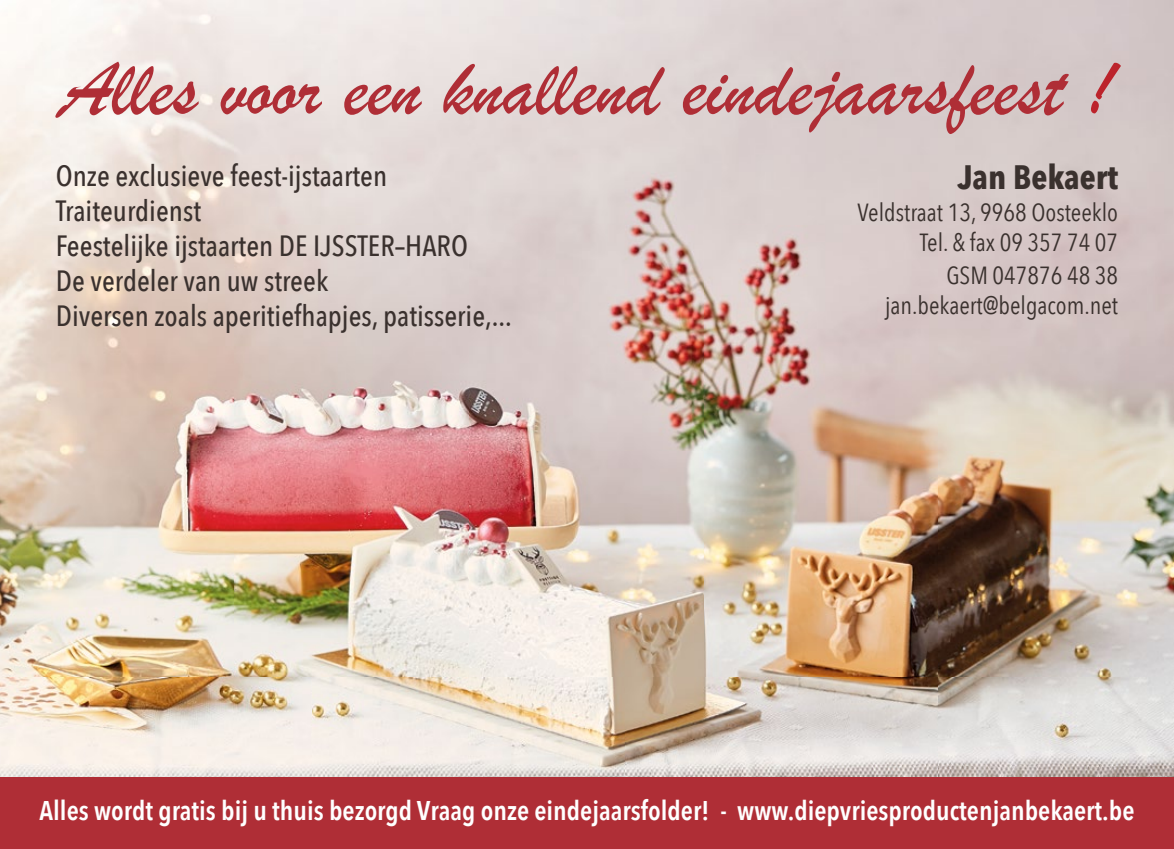
<style>
.page{position:relative;width:1174px;height:849px;background:#fff}
.page>*{position:absolute;margin:0;border:0;box-sizing:border-box;transform-origin:0 0}
.t1{font:81px "Brush Script";color:#af2e36}
.t2{font:700 33.75px "Avenir Next Condensed";color:#3a312e}
.t3{font:500 29.25px/35.1px "Avenir Next Condensed";color:#3a312e}
.t4{font:600 27px "Avenir Next Condensed";color:#fff}
.t5{font:24.75px/29.7px "Avenir Next Condensed";color:#3a312e;text-align:right}
.s1{color:#bc232b}
</style>
<div class="page">
<img style="left:0;top:0;width:1174px;height:777px">
<div style="left:0;top:777px;width:1174px;height:71px;background:#af2e36"></div>
<h1 class="t1" style="left:60px;top:35px;width:1054px">Alles voor een knallend eindejaarsfeest <span class="s1">!</span></h1>
<p class="t3" style="left:56px;top:158px;width:457px">Onze exclusieve feest-ijstaarten Traiteurdienst<br>Feestelijke ijstaarten DE IJSSTER–HARO<br>De verdeler van uw streek<br>Diversen zoals aperitiefhapjes, patisserie,...</p>
<p class="t2" style="left:957px;top:156px;width:162px">Jan Bekaert</p>
<p class="t5" style="left:857px;top:197px;width:262px">Veldstraat 13, 9968 Oosteeklo<br>Tel. &amp; fax 09 357 74 07</p>
<p class="t5" style="left:885px;top:259px;width:234px">GSM 047876 48 38 jan.bekaert@belgacom.net</p>
<p class="t4" style="left:40px;top:786px;width:1096px">Alles wordt gratis bij u thuis bezorgd Vraag onze eindejaarsfolder! - www.diepvriesproductenjanbekaert.be</p>
</div>
